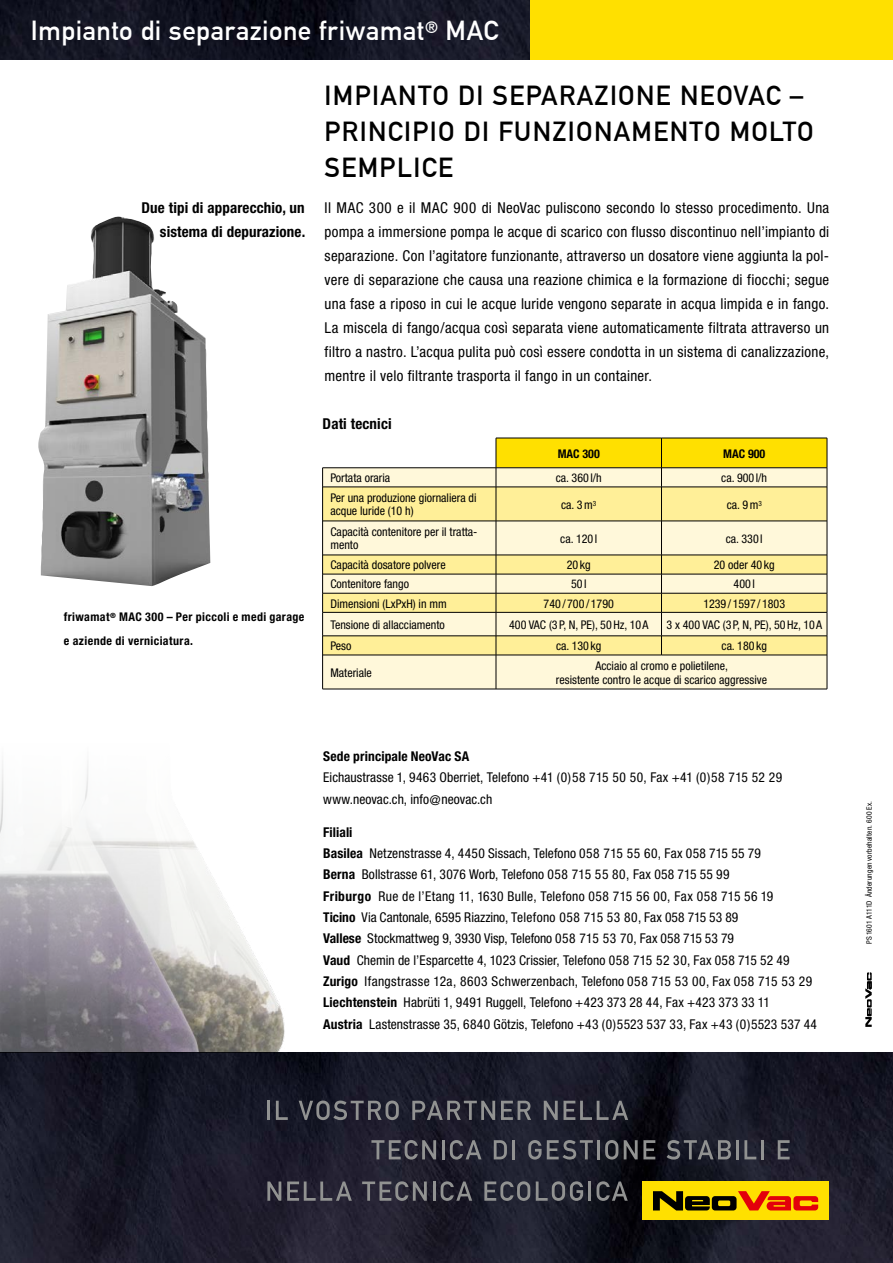
<style>
.page{position:relative;width:893px;height:1263px;background:#fff}
.page>*{position:absolute;margin:0;border:0;box-sizing:border-box;transform-origin:0 0}
.t1{font:27px/36px "DIN Mittelschrift";letter-spacing:.05em;color:#000}
.t2{font:27px "DIN Mittelschrift";letter-spacing:.015em;color:#fff}
.t3{font:condensed 15px/24px "Helvetica Neue";letter-spacing:.02em;color:#000;text-align:justify}
.t4{font:700 condensed 15px/24px "Helvetica Neue";letter-spacing:.01em;color:#000;text-align:right}
.t5{font:condensed 13.5px/21.3px "Helvetica Neue";letter-spacing:.01em;color:#000}
.t6{font:700 condensed 13.5px "Helvetica Neue";letter-spacing:.01em;color:#000}
.t7{font:condensed 12px/13.2px "Helvetica Neue";color:#000}
.t8{font:700 condensed 12px/24px "Helvetica Neue";letter-spacing:.035em;color:#000}
.t9{font:condensed 7.5px "Helvetica Neue";letter-spacing:.015em;color:#000}
.s1{font-weight:700}
</style>
<div class="page">
<img style="left:0;top:1053px;width:893px;height:210px">
<div style="left:0;top:0;width:893px;height:60px;background:#ffe000"></div>
<svg style="left:865px;top:972px;width:7px;height:55px"></svg>
<div style="left:642px;top:1182px;width:187px;height:38px;background:#ffe000"></div>
<svg style="left:653px;top:1191px;width:165px;height:19px"></svg>
<hr style="left:267px;top:1101px;width:3px;height:19px;background:#919291">
<svg style="left:276px;top:1101px;width:12px;height:19px"></svg>
<svg style="left:299px;top:1100px;width:100px;height:20px;background:#42434d"></svg>
<svg style="left:412px;top:1101px;width:83px;height:19px;background:#47474f"></svg>
<svg style="left:501px;top:1101px;width:30px;height:19px"></svg>
<svg style="left:544px;top:1101px;width:84px;height:19px;background:#41424b"></svg>
<svg style="left:371px;top:1140px;width:65px;height:19px"></svg>
<hr style="left:442px;top:1140px;width:3px;height:19px;background:#919291">
<svg style="left:450px;top:1140px;width:31px;height:19px"></svg>
<svg style="left:494px;top:1140px;width:13px;height:19px"></svg>
<hr style="left:512px;top:1140px;width:3px;height:19px;background:#919291">
<svg style="left:528px;top:1140px;width:65px;height:19px"></svg>
<hr style="left:597px;top:1140px;width:3px;height:19px;background:#919291">
<svg style="left:605px;top:1140px;width:13px;height:19px"></svg>
<svg style="left:624px;top:1140px;width:31px;height:19px"></svg>
<svg style="left:666px;top:1140px;width:65px;height:19px"></svg>
<hr style="left:736px;top:1140px;width:3px;height:19px;background:#919291">
<svg style="left:744px;top:1140px;width:12px;height:19px"></svg>
<hr style="left:761px;top:1140px;width:3px;height:19px;background:#919291">
<svg style="left:778px;top:1140px;width:12px;height:19px"></svg>
<svg style="left:267px;top:1181px;width:14px;height:20px"></svg>
<svg style="left:287px;top:1181px;width:65px;height:20px"></svg>
<svg style="left:362px;top:1181px;width:65px;height:20px"></svg>
<hr style="left:433px;top:1181px;width:2px;height:20px;background:#919291">
<svg style="left:441px;top:1181px;width:31px;height:20px"></svg>
<svg style="left:484px;top:1181px;width:46px;height:20px"></svg>
<svg style="left:536px;top:1181px;width:47px;height:20px"></svg>
<hr style="left:589px;top:1181px;width:2px;height:20px;background:#919291">
<svg style="left:596px;top:1181px;width:32px;height:20px"></svg>
<img style="left:0;top:0;width:529px;height:60px">
<div style="left:323px;top:468px;width:504px;height:221px;background:#fff8da"></div>
<svg style="left:323px;top:488px;width:504px;height:167px;background:#f9edb2"></svg>
<hr style="left:322px;top:467px;width:174px;height:1px;background:#000">
<hr style="left:323px;top:487px;width:173px;height:1px;background:#000">
<hr style="left:496px;top:487px;width:165px;height:1px;background:#000">
<hr style="left:661px;top:487px;width:166px;height:1px;background:#000">
<hr style="left:323px;top:521px;width:173px;height:1px;background:#000">
<hr style="left:496px;top:521px;width:165px;height:1px;background:#000">
<hr style="left:661px;top:521px;width:166px;height:1px;background:#000">
<hr style="left:323px;top:555px;width:173px;height:1px;background:#000">
<hr style="left:496px;top:555px;width:165px;height:1px;background:#000">
<hr style="left:661px;top:555px;width:166px;height:1px;background:#000">
<hr style="left:323px;top:574px;width:173px;height:1px;background:#000">
<hr style="left:496px;top:574px;width:165px;height:1px;background:#000">
<hr style="left:661px;top:574px;width:166px;height:1px;background:#000">
<svg style="left:322px;top:468px;width:1px;height:19px"></svg>
<svg style="left:496px;top:438px;width:332px;height:49px;background:#f2dd50"></svg>
<hr style="left:322px;top:487px;width:1px;height:34px;background:#000">
<hr style="left:496px;top:487px;width:1px;height:34px;background:#000">
<hr style="left:661px;top:487px;width:1px;height:34px;background:#000">
<hr style="left:827px;top:487px;width:1px;height:34px;background:#000">
<hr style="left:322px;top:521px;width:1px;height:34px;background:#000">
<hr style="left:496px;top:521px;width:1px;height:34px;background:#000">
<hr style="left:661px;top:521px;width:1px;height:34px;background:#000">
<hr style="left:827px;top:521px;width:1px;height:34px;background:#000">
<hr style="left:323px;top:636px;width:173px;height:1px;background:#000">
<hr style="left:496px;top:636px;width:165px;height:1px;background:#000">
<hr style="left:661px;top:636px;width:166px;height:1px;background:#000">
<hr style="left:322px;top:655px;width:1px;height:34px;background:#000">
<hr style="left:323px;top:655px;width:173px;height:1px;background:#000">
<hr style="left:496px;top:655px;width:165px;height:1px;background:#000">
<hr style="left:661px;top:655px;width:166px;height:1px;background:#000">
<hr style="left:496px;top:655px;width:1px;height:34px;background:#000">
<hr style="left:827px;top:655px;width:1px;height:34px;background:#000">
<hr style="left:322px;top:689px;width:174px;height:1px;background:#000">
<hr style="left:496px;top:689px;width:165px;height:1px;background:#000">
<hr style="left:661px;top:689px;width:166px;height:1px;background:#000">
<svg style="left:322px;top:555px;width:1px;height:100px"></svg>
<hr style="left:323px;top:593px;width:173px;height:1px;background:#000">
<hr style="left:496px;top:593px;width:165px;height:1px;background:#000">
<hr style="left:661px;top:593px;width:166px;height:1px;background:#000">
<svg style="left:496px;top:555px;width:1px;height:100px"></svg>
<svg style="left:661px;top:555px;width:1px;height:100px"></svg>
<svg style="left:827px;top:555px;width:1px;height:100px"></svg>
<hr style="left:323px;top:612px;width:173px;height:1px;background:#000">
<hr style="left:496px;top:612px;width:165px;height:1px;background:#000">
<hr style="left:661px;top:612px;width:166px;height:1px;background:#000">
<img style="left:38px;top:216px;width:172px;height:370px">
<img style="left:0;top:761px;width:316px;height:292px">
<h1 class="t2" style="left:31px;top:15px;width:469px">Impianto di separazione friwamat<sup>®</sup> MAC</h1>
<p class="t4" style="left:142px;top:195px;width:165px">Due tipi di apparecchio, un sistema di depurazione.</p>
<p class="t8" style="left:64px;top:604px;width:242px">friwamat<sup>®</sup> MAC 300 – Per piccoli e medi garage e aziende di verniciatura.</p>
<h1 class="t1" style="left:325px;top:78px;width:490px">IMPIANTO DI SEPARAZIONE NEOVAC –<br>PRINCIPIO DI FUNZIONAMENTO MOLTO<br>SEMPLICE</h1>
<p class="t3" style="left:325px;top:195px;width:506px">Il MAC 300 e il MAC 900 di NeoVac puliscono secondo lo stesso procedimento. Una pompa a immersione pompa le acque di scarico con flusso discontinuo nell’impianto di separazione. Con l’agitatore funzionante, attraverso un dosatore viene aggiunta la pol&shy;vere di separazione che causa una reazione chimica e la formazione di fiocchi; segue una fase a riposo in cui le acque luride vengono separate in acqua limpida e in fango.<br>La miscela di fango/acqua così separata viene automaticamente filtrata attraverso un filtro a nastro. L’acqua pulita può così essere condotta in un sistema di canalizzazione, mentre il velo filtrante trasporta il fango in un container.</p>
<p class="t4" style="left:323px;top:411px;width:71px">Dati tecnici</p>
<p class="t8" style="left:558px;top:441px;width:44px">MAC 300</p>
<p class="t8" style="left:723px;top:441px;width:44px">MAC 900</p>
<p class="t7" style="left:330px;top:471px;width:61px">Portata oraria</p>
<p class="t7" style="left:556px;top:471px;width:47px">ca. 360 l/h</p>
<p class="t7" style="left:721px;top:471px;width:47px">ca. 900 l/h</p>
<p class="t7" style="left:330px;top:491px;width:148px">Per una produzione giornaliera di acque luride (10 h)</p>
<p class="t7" style="left:561px;top:498px;width:37px">ca. 3m<sup>3</sup></p>
<p class="t7" style="left:727px;top:498px;width:37px">ca. 9m<sup>3</sup></p>
<p class="t7" style="left:330px;top:525px;width:149px">Capacità contenitore per il tratta&shy;mento</p>
<p class="t7" style="left:560px;top:532px;width:38px">ca. 120 l</p>
<p class="t7" style="left:726px;top:532px;width:38px">ca. 330 l</p>
<p class="t7" style="left:330px;top:558px;width:117px">Capacità dosatore polvere</p>
<p class="t7" style="left:567px;top:558px;width:25px">20 kg</p>
<p class="t7" style="left:714px;top:558px;width:62px">20 oder 40 kg</p>
<p class="t7" style="left:330px;top:577px;width:80px">Contenitore fango</p>
<p class="t7" style="left:571px;top:577px;width:17px">50l</p>
<p class="t7" style="left:734px;top:577px;width:23px">400 l</p>
<p class="t7" style="left:330px;top:597px;width:118px">Dimensioni (LxPxH) in mm</p>
<p class="t7" style="left:544px;top:597px;width:72px">740 / 700 / 1790</p>
<p class="t7" style="left:703px;top:597px;width:83px">1239 / 1597 / 1803</p>
<p class="t7" style="left:330px;top:618px;width:116px">Tensione di allacciamento</p>
<p class="t7" style="left:509px;top:618px;width:141px">400 VAC (3 P, N, PE), 50Hz, 10A</p>
<p class="t7" style="left:666px;top:618px;width:157px">3 x 400 VAC (3 P, N, PE), 50Hz, 10A</p>
<p class="t7" style="left:330px;top:639px;width:23px">Peso</p>
<p class="t7" style="left:556px;top:639px;width:47px">ca. 130 kg</p>
<p class="t7" style="left:721px;top:639px;width:47px">ca. 180 kg</p>
<p class="t7" style="left:330px;top:666px;width:43px">Materiale</p>
<p class="t7" style="left:556px;top:658px;width:213px;line-height:14.4px;text-align:center">Acciaio al cromo e polietilene,<br>resistente contro le acque di scarico aggressive</p>
<p class="t6" style="left:323px;top:748px;width:148px">Sede principale NeoVac SA</p>
<p class="t5" style="left:323px;top:767px;width:461px">Eichaustrasse 1, 9463 Oberriet, Telefono +41 (0)58 715 50 50, Fax +41 (0)58 715 52 29 www.neovac.ch, info@neovac.ch</p>
<p class="t5" style="left:323px;top:821px;width:495px"><span class="s1">Filiali<br>Basilea</span> Netzenstrasse 4, 4450 Sissach, Telefono 058 715 55 60, Fax 058 715 55 79<br><span class="s1">Berna</span> Bollstrasse 61, 3076 Worb, Telefono 058 715 55 80, Fax 058 715 55 99<br><span class="s1">Friburgo</span> Rue de l’Etang 11, 1630 Bulle, Telefono 058 715 56 00, Fax 058 715 56 19<br><span class="s1">Ticino</span> Via Cantonale, 6595 Riazzino, Telefono 058 715 53 80, Fax 058 715 53 89<br><span class="s1">Vallese</span> Stockmattweg 9, 3930 Visp, Telefono 058 715 53 70, Fax 058 715 53 79<br><span class="s1">Vaud</span> Chemin de l’Esparcette 4, 1023 Crissier, Telefono 058 715 52 30, Fax 058 715 52 49<br><span class="s1">Zurigo</span> Ifangstrasse 12a, 8603 Schwerzenbach, Telefono 058 715 53 00, Fax 058 715 53 29<br><span class="s1">Liechtenstein</span> Habrüti 1, 9491 Ruggell, Telefono +423 373 28 44, Fax +423 373 33 11<br><span class="s1">Austria</span> Lastenstrasse 35, 6840 Götzis, Telefono +43 (0)5523 537 33, Fax +43 (0)5523 537 44</p>
<p class="t9" style="left:865px;top:944px;width:145px;rotate:-90deg">PS 1601 A111D Änderungen vorbehalten. 600 Ex.</p>
</div>
